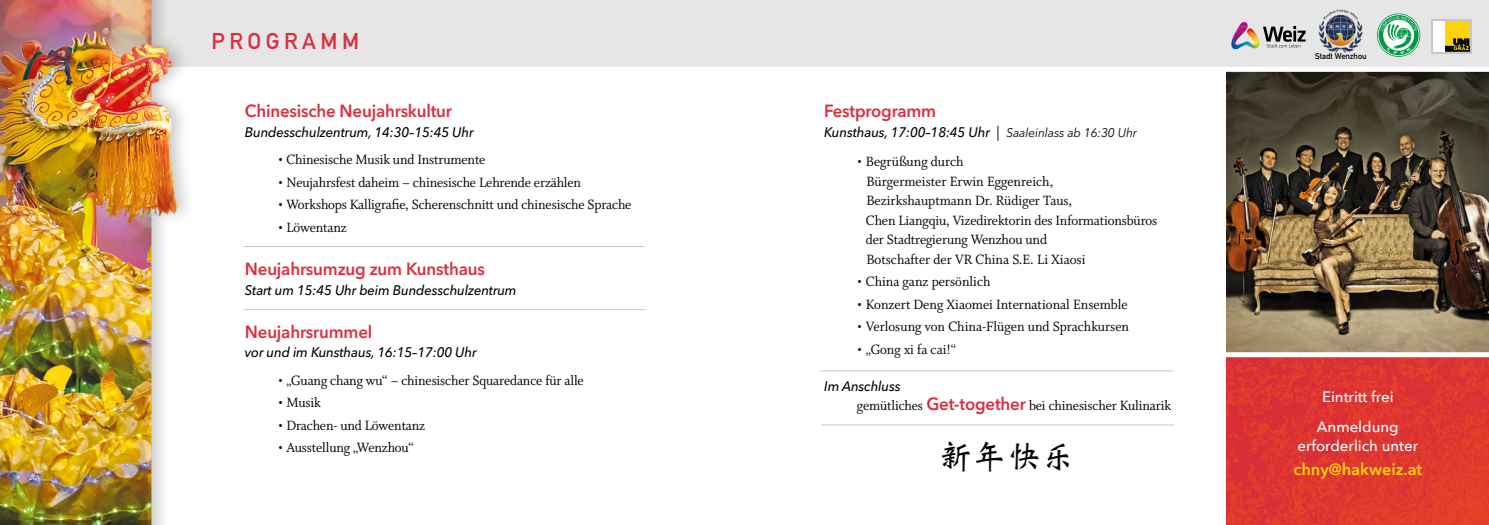
<style>
.page{position:relative;width:1489px;height:525px;background:#fff}
.page>*{position:absolute;margin:0;border:0;box-sizing:border-box;transform-origin:0 0}
.t1{font:700 33.38px "Weibei SC";color:#020203}
.t2{font:700 22.5px "DIN Alternate";letter-spacing:.2em;color:#dc2f3e}
.t3{font:600 17.5px "Avenir Next LT Pro";letter-spacing:-.01em;color:#dc2f3e;scale:.96 1}
.t4{font:600 16.25px "Avenir Next";color:#ffd407}
.t5{font:15px/19.5px "Whitman";letter-spacing:-.01em;color:#000;scale:.96 1}
.t6{font:500 15px/30px "Avenir Next";color:#fff;text-align:center}
.t7{font:italic 500 13.75px "Avenir Next LT Pro";letter-spacing:-.01em;color:#000;scale:.96 1}
.t8{font:700 8.25px "DIN Alternate";color:#000}
.s1{font-weight:400;font-style:normal;font-size:15px}
.s2{font-weight:400;font-size:12.5px}
.s3{font-family:"Avenir Next LT Pro";font-weight:600;font-size:17.5px;color:#dc2f3e}
</style>
<div class="page">
<div style="left:100px;top:0;width:1388px;height:68px;background:#e6e6e7"></div>
<img style="left:1226px;top:72px;width:262px;height:280px">
<img style="left:1226px;top:357px;width:262px;height:167px">
<hr style="left:244px;top:246px;width:400px;height:1px;background:#c7c7c8">
<div style="left:172px;top:67px;width:1316px;height:5px;background:#fff"></div>
<hr style="left:244px;top:309px;width:400px;height:1px;background:#c7c7c8">
<hr style="left:820px;top:370px;width:352px;height:1px;background:#c7c7c8">
<hr style="left:821px;top:424px;width:353px;height:1px;background:#c7c7c8">
<svg style="left:1377px;top:13px;width:43px;height:44px"></svg>
<svg style="left:1431px;top:19px;width:40px;height:34px"></svg>
<div style="left:1433px;top:21px;width:11px;height:31px;background:#fff"></div>
<div style="left:1444px;top:21px;width:25px;height:31px;background:#ffd407"></div>
<svg style="left:1444px;top:39px;width:25px;height:13px"></svg>
<img style="left:1231px;top:40px;width:21px;height:9px">
<img style="left:1232px;top:36px;width:14px;height:9px">
<img style="left:1233px;top:22px;width:14px;height:14px">
<svg style="left:1246px;top:26px;width:59px;height:21px"></svg>
<img style="left:1318px;top:9px;width:45px;height:44px">
<img style="left:0;top:0;width:188px;height:524px">
<h2 class="t2" style="left:211px;top:24px;width:149px">PROGRAMM</h2>
<p class="t3" style="left:245px;top:100px;width:217px">Chinesische Neujahrskultur</p>
<p class="t7" style="left:245px;top:123px;width:240px">Bundesschulzentrum, 14:30–15:45 Uhr</p>
<p class="t5" style="left:278px;top:150px;width:218px">• Chinesische Musik und Instrumente</p>
<p class="t5" style="left:278px;top:172px;width:317px">• Neujahrsfest daheim – chinesische Lehrende erzählen</p>
<p class="t5" style="left:278px;top:195px;width:370px">• Workshops Kalligrafie, Scherenschnitt und chinesische Sprache</p>
<p class="t5" style="left:278px;top:217px;width:73px">• Löwentanz</p>
<p class="t3" style="left:245px;top:258px;width:251px">Neujahrsumzug zum Kunsthaus</p>
<p class="t7" style="left:245px;top:281px;width:284px">Start um 15:45 Uhr beim Bundesschulzentrum</p>
<p class="t3" style="left:245px;top:321px;width:134px">Neujahrsrummel</p>
<p class="t7" style="left:245px;top:344px;width:243px">vor und im Kunsthaus, 16:15–17:00 Uhr</p>
<p class="t5" style="left:278px;top:370px;width:320px">• „Guang chang wu“ – chinesischer Squaredance für alle</p>
<p class="t5" style="left:278px;top:393px;width:46px">• Musik</p>
<p class="t5" style="left:278px;top:415px;width:155px">• Drachen- und Löwentanz</p>
<p class="t5" style="left:278px;top:438px;width:143px">• Ausstellung „Wenzhou“</p>
<p class="t3" style="left:824px;top:100px;width:118px">Festprogramm</p>
<p class="t7" style="left:824px;top:123px;width:327px">Kunsthaus, 17:00–18:45 Uhr <span class="s1">|</span> <span class="s2">Saaleinlass ab 16:30 Uhr</span></p>
<p class="t5" style="left:865px;top:152px;width:305px;text-indent:-9px">• Begrüßung durch<br>Bürgermeister Erwin Eggenreich, Bezirkshauptmann Dr. Rüdiger Taus,<br>Chen Liangqiu, Vizedirektorin des Informationsbüros der Stadtregierung Wenzhou und<br>Botschafter der VR China S.E. Li Xiaosi</p>
<p class="t5" style="left:856px;top:272px;width:141px">• China ganz persönlich</p>
<p class="t5" style="left:856px;top:294px;width:284px">• Konzert Deng Xiaomei International Ensemble</p>
<p class="t5" style="left:856px;top:317px;width:285px">• Verlosung von China-Flügen und Sprachkursen</p>
<p class="t5" style="left:856px;top:339px;width:105px">• „Gong xi fa cai!“</p>
<p class="t7" style="left:824px;top:377px;width:81px">Im Anschluss</p>
<p class="t5" style="left:856px;top:396px;width:329px">gemütliches <span class="s3">Get-together</span> bei chinesischer Kulinarik</p>
<h1 class="t1" style="left:939px;top:439px;width:138px">新年快乐</h1>
<p class="t8" style="left:1314px;top:50px;width:53px">Stadt Wenzhou</p>
<p class="t6" style="left:1316px;top:381px;width:83px">Eintritt frei<br>Anmeldung</p>
<p class="t6" style="left:1297px;top:430px;width:122px">erforderlich unter</p>
<p class="t4" style="left:1293px;top:455px;width:130px">chny@hakweiz.at</p>
</div>
